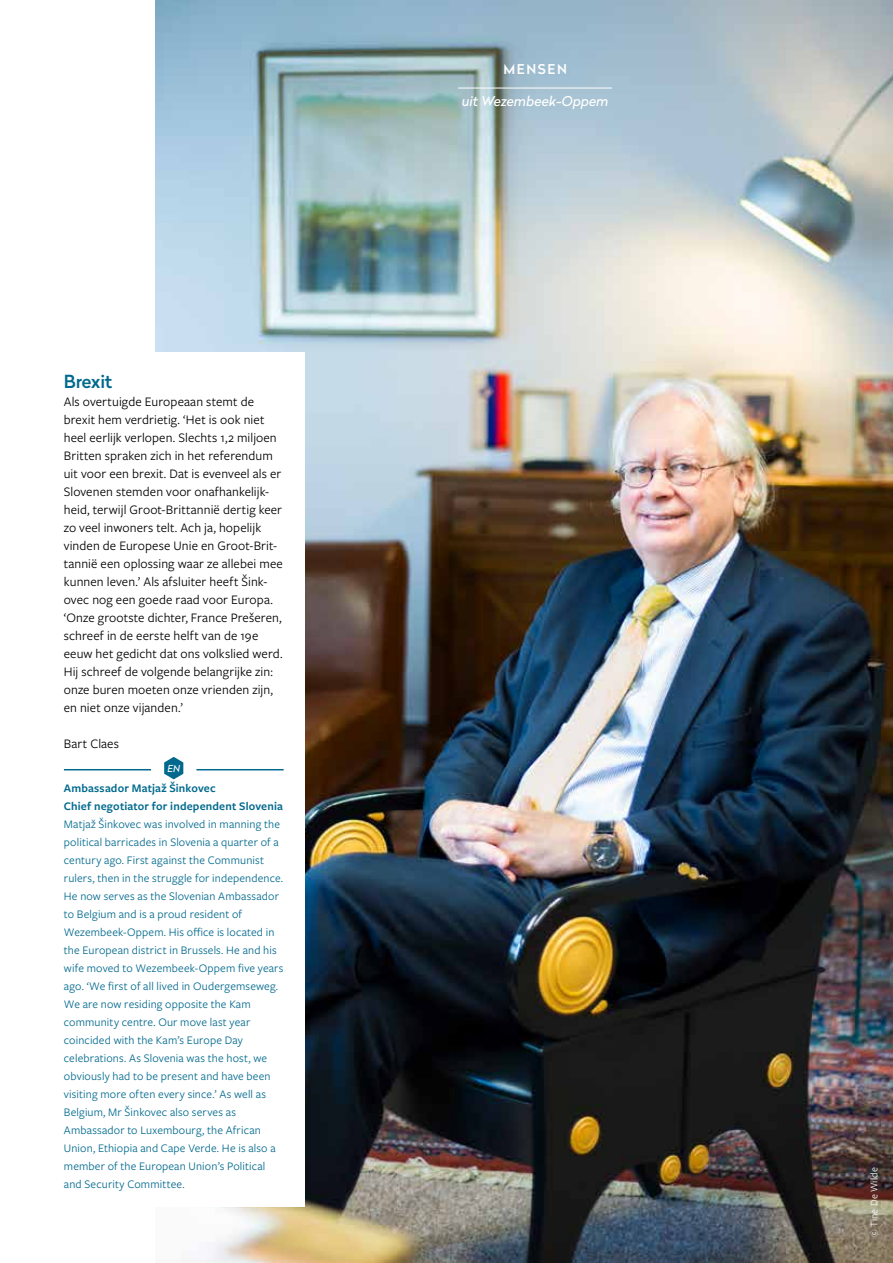
<style>
.page{position:relative;width:893px;height:1263px;background:#fff}
.page>*{position:absolute;margin:0;border:0;box-sizing:border-box;transform-origin:0 0}
.t1{font:500 18px "Radikal";letter-spacing:-.015em;color:#00698d}
.t2{font:13.5px/18px "Freight Sans Pro";letter-spacing:.01em;color:#000}
.t3{font:italic 13.5px "Radikal";color:#fff}
.t4{font:500 13.5px "Radikal";letter-spacing:.12em;color:#fff}
.t5{font:12px/18px "Freight Sans Pro";letter-spacing:.01em;color:#00698d}
.t6{font:600 12px/18px "Freight Sans Pro";letter-spacing:.015em;color:#00698d}
.t7{font:10.5px "Freight Sans Pro";letter-spacing:.015em;color:#fff}
.t8{font:italic 9.6px "Radikal";color:#fff}
</style>
<div class="page">
<img style="left:155px;top:0;width:738px;height:1263px">
<div style="left:0;top:352px;width:304px;height:854px;background:#fff"></div>
<hr style="left:458px;top:88px;width:154px;height:1px;background:#fff">
<hr style="left:64px;top:769px;width:87px;height:1px;background:#00698d">
<hr style="left:196px;top:769px;width:88px;height:1px;background:#00698d">
<svg style="left:164px;top:757px;width:19px;height:22px"></svg>
<h1 class="t1" style="left:64px;top:368px;width:50px">Brexit</h1>
<p class="t2" style="left:64px;top:392px;width:221px">Als overtuigde Europeaan stemt de brexit hem verdrietig. ‘Het is ook niet heel eerlijk verlopen. Slechts 1,2 miljoen Britten spraken zich in het referendum uit voor een brexit. Dat is evenveel als er Slovenen stemden voor onafhankelijk&shy;heid, terwijl Groot-Brittannië dertig keer zo veel inwoners telt. Ach ja, hopelijk vinden de Europese Unie en Groot-Brit&shy;tannië een oplossing waar ze allebei mee kunnen leven.’ Als afsluiter heeft Šink&shy;ovec nog een goede raad voor Europa. ‘Onze grootste dichter, France Prešeren, schreef in de eerste helft van de 19e eeuw het gedicht dat ons volkslied werd.<br>Hij schreef de volgende belangrijke zin: onze buren moeten onze vrienden zijn, en niet onze vijanden.’</p>
<p class="t2" style="left:64px;top:734px;width:57px">Bart Claes</p>
<p class="t8" style="left:167px;top:761px;width:14px">EN</p>
<p class="t6" style="left:64px;top:779px;width:220px">Ambassador Matjaž Šinkovec<br>Chief negotiator for independent Slovenia</p>
<p class="t5" style="left:64px;top:815px;width:221px">Matjaž Šinkovec was involved in manning the political barricades in Slovenia a quarter of a century ago. First against the Communist rulers, then in the struggle for independence.<br>He now serves as the Slovenian Ambassador to Belgium and is a proud resident of Wezembeek-Oppem. His office is located in the European district in Brussels. He and his wife moved to Wezembeek-Oppem five years ago. ‘We first of all lived in Oudergemseweg.<br>We are now residing opposite the Kam community centre. Our move last year coincided with the Kam’s Europe Day celebrations. As Slovenia was the host, we obviously had to be present and have been visiting more often every since.’ As well as Belgium, Mr Šinkovec also serves as Ambassador to Luxembourg, the African Union, Ethiopia and Cape Verde. He is also a member of the European Union’s Political and Security Committee.</p>
<p class="t4" style="left:503px;top:59px;width:65px">MENSEN</p>
<p class="t3" style="left:462px;top:92px;width:148px">uit Wezembeek-Oppem</p>
<p class="t7" style="left:867px;top:1237px;width:72px;rotate:-90deg">© Tine De Wilde</p>
</div>
